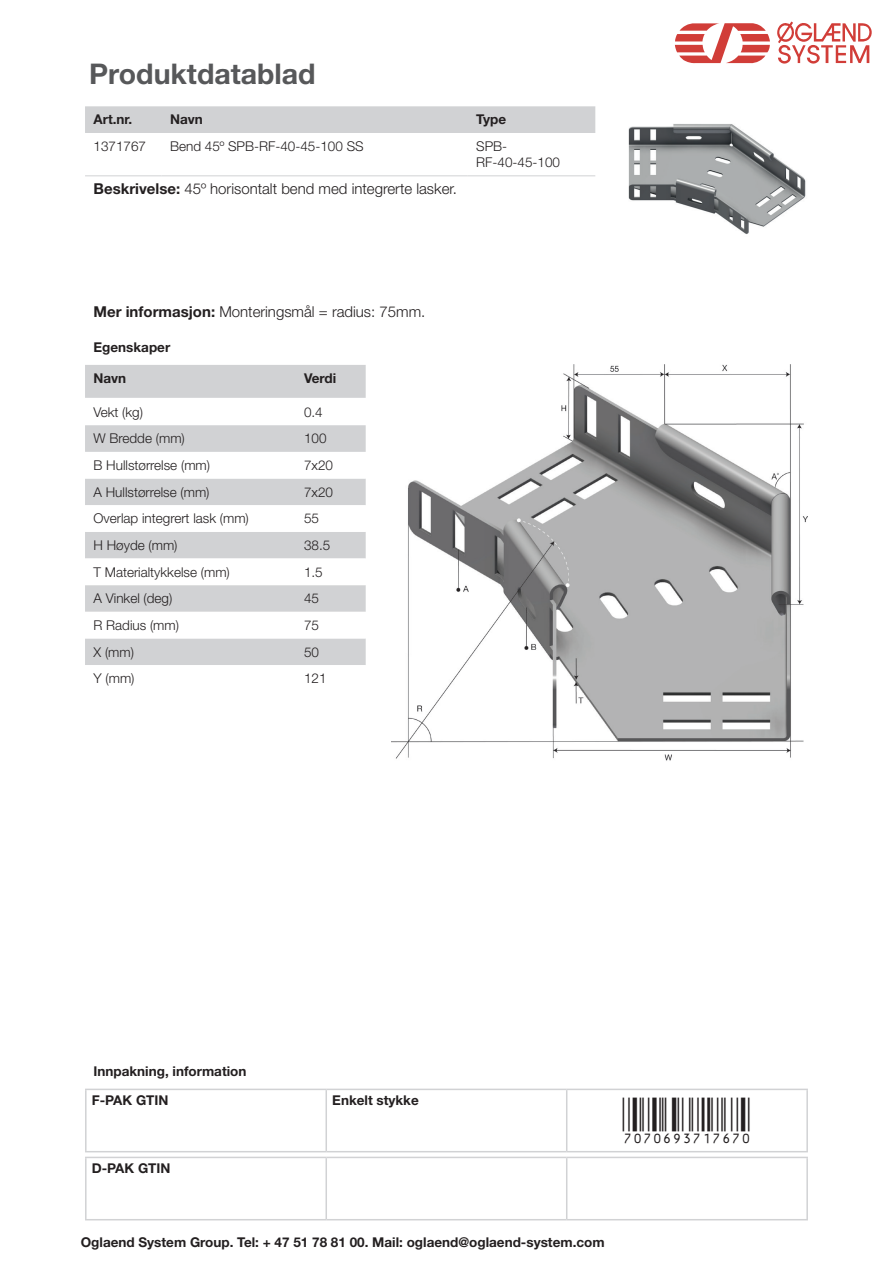
<style>
.page{position:relative;width:893px;height:1263px;background:#fff}
.page>*{position:absolute;margin:0;border:0;box-sizing:border-box;transform-origin:0 0}
.t1{font:45px "Viisas EAN Matala";color:#231f20}
.t2{font:700 28.5px "Helvetica Neue LT Std";color:#57585a}
.t3{font:300 15px "Helvetica Neue LT Std";color:#231f20}
.t4{font:300 13.5px/16.2px "Helvetica Neue LT Std";color:#231f20}
.t5{font:700 13.5px/29.1px "Helvetica Neue LT Std";color:#231f20}
.s1{font-weight:700}
</style>
<div class="page">
<svg style="left:675px;top:23px;width:95px;height:40px"></svg>
<svg style="left:777px;top:21px;width:95px;height:43px"></svg>
<div style="left:85px;top:106px;width:510px;height:27px;background:#d1d2d4"></div>
<hr style="left:85px;top:175px;width:77px;height:1px;background:#d1d2d4">
<hr style="left:162px;top:175px;width:306px;height:1px;background:#d1d2d4">
<hr style="left:468px;top:175px;width:127px;height:1px;background:#d1d2d4">
<img style="left:628px;top:124px;width:178px;height:110px">
<img style="left:391px;top:365px;width:416px;height:396px">
<div style="left:85px;top:365px;width:281px;height:33px;background:#d1d2d4"></div>
<div style="left:85px;top:425px;width:281px;height:27px;background:#d1d2d4"></div>
<svg style="left:85px;top:479px;width:281px;height:186px;fill:#d1d2d4"></svg>
<hr style="left:85px;top:1089px;width:241px;height:1px;background:#d1d2d4">
<hr style="left:85px;top:1090px;width:2px;height:61px;background:#d1d2d4">
<hr style="left:326px;top:1089px;width:241px;height:1px;background:#d1d2d4">
<hr style="left:325px;top:1090px;width:2px;height:61px;background:#d1d2d4">
<hr style="left:567px;top:1089px;width:241px;height:1px;background:#d1d2d4">
<hr style="left:566px;top:1090px;width:1px;height:61px;background:#d1d2d4">
<hr style="left:806px;top:1090px;width:2px;height:61px;background:#d1d2d4">
<hr style="left:85px;top:1151px;width:241px;height:1px;background:#d1d2d4">
<hr style="left:326px;top:1151px;width:241px;height:1px;background:#d1d2d4">
<hr style="left:567px;top:1151px;width:241px;height:1px;background:#d1d2d4">
<hr style="left:85px;top:1157px;width:241px;height:1px;background:#d1d2d4">
<hr style="left:85px;top:1158px;width:2px;height:61px;background:#d1d2d4">
<hr style="left:326px;top:1157px;width:241px;height:1px;background:#d1d2d4">
<hr style="left:325px;top:1158px;width:2px;height:61px;background:#d1d2d4">
<hr style="left:567px;top:1157px;width:241px;height:1px;background:#d1d2d4">
<hr style="left:566px;top:1158px;width:1px;height:61px;background:#d1d2d4">
<hr style="left:806px;top:1158px;width:2px;height:61px;background:#d1d2d4">
<hr style="left:85px;top:1219px;width:241px;height:1px;background:#d1d2d4">
<hr style="left:326px;top:1219px;width:241px;height:1px;background:#d1d2d4">
<hr style="left:567px;top:1219px;width:241px;height:1px;background:#d1d2d4">
<h2 class="t2" style="left:89px;top:56px;width:228px">Produktdatablad</h2>
<p class="t5" style="left:94px;top:105px;width:40px">Art.nr.</p>
<p class="t5" style="left:170px;top:105px;width:34px">Navn</p>
<p class="t5" style="left:476px;top:105px;width:32px">Type</p>
<p class="t4" style="left:94px;top:138px;width:54px">1371767</p>
<p class="t4" style="left:170px;top:138px;width:195px">Bend 45º SPB-RF-40-45-100 SS</p>
<p class="t4" style="left:476px;top:138px;width:85px">SPB-<br>RF-40-45-100</p>
<p class="t3" style="left:94px;top:179px;width:365px"><span class="s1">Beskrivelse:</span> 45º horisontalt bend med integrerte lasker.</p>
<p class="t3" style="left:94px;top:302px;width:333px"><span class="s1">Mer informasjon:</span> Monteringsmål = radius: 75mm.</p>
<p class="t5" style="left:94px;top:332px;width:78px">Egenskaper</p>
<p class="t5" style="left:94px;top:363px;width:34px">Navn</p>
<p class="t5" style="left:304px;top:363px;width:34px">Verdi</p>
<p class="t4" style="left:94px;top:404px;width:51px">Vekt (kg)</p>
<p class="t4" style="left:304px;top:404px;width:20px">0.4</p>
<p class="t4" style="left:94px;top:430px;width:93px">W Bredde (mm)</p>
<p class="t4" style="left:304px;top:430px;width:24px">100</p>
<p class="t4" style="left:94px;top:457px;width:118px">B Hullstørrelse (mm)</p>
<p class="t4" style="left:304px;top:457px;width:31px">7x20</p>
<p class="t4" style="left:94px;top:483px;width:118px">A Hullstørrelse (mm)</p>
<p class="t4" style="left:304px;top:483px;width:31px">7x20</p>
<p class="t4" style="left:94px;top:510px;width:157px">Overlap integrert lask (mm)</p>
<p class="t4" style="left:304px;top:510px;width:17px">55</p>
<p class="t4" style="left:94px;top:537px;width:86px">H Høyde (mm)</p>
<p class="t4" style="left:304px;top:537px;width:28px">38.5</p>
<p class="t4" style="left:94px;top:563px;width:138px">T Materialtykkelse (mm)</p>
<p class="t4" style="left:304px;top:563px;width:20px">1.5</p>
<p class="t4" style="left:94px;top:590px;width:80px">A Vinkel (deg)</p>
<p class="t4" style="left:304px;top:590px;width:17px">45</p>
<p class="t4" style="left:94px;top:617px;width:87px">R Radius (mm)</p>
<p class="t4" style="left:304px;top:617px;width:17px">75</p>
<p class="t4" style="left:94px;top:643px;width:42px">X (mm)</p>
<p class="t4" style="left:304px;top:643px;width:17px">50</p>
<p class="t4" style="left:94px;top:670px;width:42px">Y (mm)</p>
<p class="t4" style="left:304px;top:670px;width:24px">121</p>
<p class="t5" style="left:92px;top:1056px;width:156px">Innpakning, information<br>F-PAK GTIN</p>
<p class="t5" style="left:92px;top:1153px;width:80px">D-PAK GTIN</p>
<p class="t5" style="left:332px;top:1085px;width:88px">Enkelt stykke</p>
<h1 class="t1" style="left:623px;top:1097px;width:130px">7070693717670</h1>
<p class="t5" style="left:81px;top:1227px;width:525px">Oglaend System Group. Tel: + 47 51 78 81 00. Mail: oglaend@oglaend-system.com</p>
</div>
